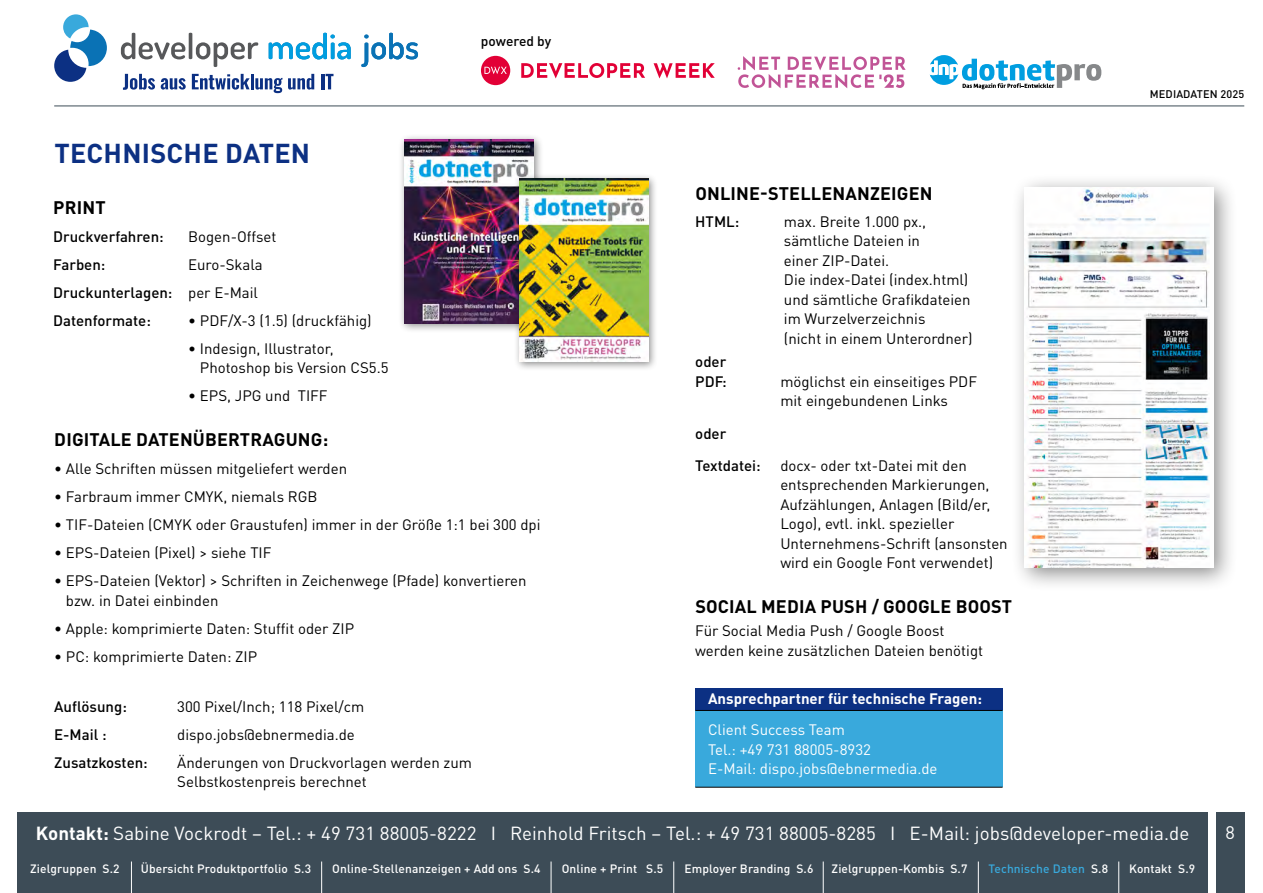
<style>
.page{position:relative;width:1263px;height:893px;background:#fff}
.page>*{position:absolute;margin:0;border:0;box-sizing:border-box;transform-origin:0 0}
.t1{font:700 27px "DINOT";letter-spacing:.01em;color:#0c3083}
.t2{font:18.75px "DINOT";letter-spacing:.005em;color:#fff}
.t3{font:700 18px "DINOT";letter-spacing:.01em;color:#000}
.t4{font:18px "DINOT";color:#fff}
.t5{font:15px/19.5px "DINOT";color:#000}
.t6{font:500 15px/28px "DINOT";color:#000}
.t7{font:15px/19.5px "DINOT";color:#fff}
.t8{font:700 15px "DINOT";color:#fff}
.t9{font:500 13.65px "DINOT";color:#000}
.t10{font:500 12px "DINOT";letter-spacing:.01em;color:#fff}
.t11{font:500 12px "DINOT";letter-spacing:.01em;color:#39a9dc}
.t12{font:500 10.95px "DINOT";letter-spacing:.01em;color:#000}
.s1{font-weight:400}
.s2{font-weight:700}
.s3{color:#fff}
</style>
<div class="page">
<hr style="left:54px;top:106px;width:1190px;height:1px;background:#3d4c57">
<div style="left:1010px;top:173px;width:228px;height:419px;background:#000;opacity:.45"></div>
<img style="left:1025px;top:187px;width:188px;height:381px">
<svg style="left:54px;top:14px;width:53px;height:68px"></svg>
<svg style="left:121px;top:33px;width:137px;height:34px"></svg>
<svg style="left:269px;top:33px;width:82px;height:26px"></svg>
<svg style="left:361px;top:33px;width:57px;height:34px"></svg>
<svg style="left:123px;top:74px;width:32px;height:16px"></svg>
<svg style="left:161px;top:78px;width:25px;height:12px"></svg>
<svg style="left:192px;top:74px;width:122px;height:19px"></svg>
<hr style="left:321px;top:74px;width:3px;height:15px;background:#0c3083">
<svg style="left:326px;top:74px;width:7px;height:15px"></svg>
<div style="left:398px;top:134px;width:146px;height:200px;background:#000;opacity:.45"></div>
<img style="left:404px;top:140px;width:130px;height:183px">
<div style="left:514px;top:173px;width:144px;height:198px;background:#000;opacity:.45"></div>
<img style="left:519px;top:179px;width:129px;height:182px">
<svg style="left:929px;top:55px;width:172px;height:34px"></svg>
<svg style="left:521px;top:63px;width:194px;height:15px"></svg>
<div style="left:481px;top:56px;width:29px;height:29px;background:#e20036;border-radius:50%"></div>
<svg style="left:484px;top:67px;width:23px;height:7px"></svg>
<svg style="left:738px;top:56px;width:168px;height:32px"></svg>
<div style="left:695px;top:688px;width:307px;height:22px;background:#0c3083"></div>
<div style="left:695px;top:710px;width:307px;height:77px;background:#39a9dc"></div>
<hr style="left:695px;top:710px;width:307px;height:1px;background:#000">
<hr style="left:695px;top:787px;width:307px;height:1px;background:#000">
<div style="left:1216px;top:812px;width:28px;height:81px;background:#3d4c57"></div>
<div style="left:18px;top:812px;width:1190px;height:81px;background:#3d4c57"></div>
<hr style="left:131px;top:861px;width:1px;height:32px;background:#fff">
<hr style="left:321px;top:861px;width:1px;height:32px;background:#fff">
<hr style="left:551px;top:861px;width:1px;height:32px;background:#fff">
<hr style="left:673px;top:861px;width:1px;height:32px;background:#fff">
<hr style="left:823px;top:861px;width:1px;height:32px;background:#fff">
<hr style="left:978px;top:861px;width:1px;height:32px;background:#fff">
<hr style="left:1118px;top:861px;width:1px;height:32px;background:#fff">
<h1 class="t1" style="left:54px;top:135px;width:257px">TECHNISCHE DATEN</h1>
<p class="t9" style="left:481px;top:32px;width:72px">powered by</p>
<p class="t3" style="left:53px;top:196px;width:54px">PRINT</p>
<p class="t6" style="left:53px;top:222px;width:112px">Druckverfahren:</p>
<p class="t5" style="left:188px;top:227px;width:90px">Bogen-Offset</p>
<p class="t6" style="left:53px;top:250px;width:54px">Farben:</p>
<p class="t6" style="left:53px;top:250px;width:211px;text-indent:135px"><span class="s1">Euro-Skala<br></span>Druckunterlagen: <span class="s1">per E-Mail<br></span>Datenformate:</p>
<p class="t5" style="left:188px;top:311px;width:185px">• PDF/X-3 (1.5) (druckfähig)</p>
<p class="t5" style="left:200px;top:339px;width:190px;text-indent:-12px">• Indesign, Illustrator,<br>Photoshop bis Version CS5.5</p>
<p class="t5" style="left:188px;top:386px;width:141px">• EPS, JPG und TIFF</p>
<p class="t3" style="left:54px;top:428px;width:275px">DIGITALE DATENÜBERTRAGUNG:</p>
<p class="t5" style="left:54px;top:459px;width:294px">• Alle Schriften müssen mitgeliefert werden</p>
<p class="t5" style="left:54px;top:487px;width:265px">• Farbraum immer CMYK, niemals RGB</p>
<p class="t5" style="left:54px;top:515px;width:488px">• TIF-Dateien (CMYK oder Graustufen) immer in der Größe 1:1 bei 300 dpi</p>
<p class="t5" style="left:54px;top:543px;width:219px">• EPS-Dateien (Pixel) &gt; siehe TIF</p>
<p class="t5" style="left:66px;top:571px;width:462px;text-indent:-12px">• EPS-Dateien (Vektor) &gt; Schriften in Zeichenwege (Pfade) konvertieren bzw. in Datei einbinden</p>
<p class="t5" style="left:54px;top:618px;width:302px">• Apple: komprimierte Daten: Stuffit oder ZIP</p>
<p class="t5" style="left:54px;top:646px;width:205px">• PC: komprimierte Daten: ZIP</p>
<p class="t6" style="left:54px;top:692px;width:74px">Auflösung:</p>
<p class="t5" style="left:177px;top:696px;width:189px">300 Pixel/Inch; 118 Pixel/cm</p>
<p class="t6" style="left:54px;top:720px;width:54px">E-Mail :</p>
<p class="t5" style="left:177px;top:724px;width:179px">dispo.jobs@ebnermedia.de</p>
<p class="t6" style="left:54px;top:748px;width:95px">Zusatzkosten:</p>
<p class="t5" style="left:177px;top:752px;width:296px">Änderungen von Druckvorlagen werden zum<br>Selbstkostenpreis berechnet</p>
<p class="t3" style="left:695px;top:182px;width:239px">ONLINE-STELLENANZEIGEN</p>
<p class="t6" style="left:695px;top:207px;width:46px">HTML:</p>
<p class="t5" style="left:784px;top:211px;width:190px">max. Breite 1.000 px., sämtliche Dateien in<br>einer ZIP-Datei.<br>Die index-Datei (index.html) und sämtliche Grafikdateien im Wurzelverzeichnis<br>(nicht in einem Unterordner)</p>
<p class="t6" style="left:695px;top:352px;width:33px;line-height:19.5px">oder<br>PDF:</p>
<p class="t5" style="left:780px;top:371px;width:198px">möglichst ein einseitiges PDF mit eingebundenen Links</p>
<p class="t6" style="left:695px;top:417px;width:67px;line-height:32.2px">oder<br>Textdatei:</p>
<p class="t5" style="left:780px;top:455px;width:229px">docx- oder txt-Datei mit den entsprechenden Markierungen,<br>Aufzählungen, Anlagen (Bild/er,<br>Logo), evtl. inkl. spezieller<br>Unternehmens-Schrift (ansonsten wird ein Google Font verwendet)</p>
<p class="t3" style="left:695px;top:594px;width:318px">SOCIAL MEDIA PUSH / GOOGLE BOOST</p>
<p class="t5" style="left:695px;top:621px;width:289px">Für Social Media Push / Google Boost werden keine zusätzlichen Dateien benötigt</p>
<p class="t8" style="left:708px;top:688px;width:275px">Ansprechpartner für technische Fragen:</p>
<p class="t7" style="left:708px;top:720px;width:231px">Client Success Team<br>Tel.: +49 731 88005-8932<br>E-Mail: dispo.jobs@ebnermedia.de</p>
<p class="t12" style="left:1150px;top:87px;width:96px">MEDIADATEN 2025</p>
<p class="t2" style="left:36px;top:821px;width:1155px"><span class="s2">Kontakt:</span> Sabine Vockrodt – Tel.: + 49 731 88005-8222 I Reinhold Fritsch – Tel.: + 49 731 88005-8285 I E-Mail: jobs@developer-media.de</p>
<p class="t10" style="left:30px;top:861px;width:91px">Zielgruppen S.2</p>
<p class="t10" style="left:141px;top:861px;width:172px">Übersicht Produktportfolio S.3</p>
<p class="t10" style="left:332px;top:861px;width:210px">Online-Stellenanzeigen + Add ons S.4</p>
<p class="t10" style="left:562px;top:861px;width:103px">Online + Print S.5</p>
<p class="t10" style="left:684px;top:861px;width:131px">Employer Branding S.6</p>
<p class="t10" style="left:831px;top:861px;width:137px">Zielgruppen-Kombis S.7</p>
<p class="t11" style="left:989px;top:861px;width:121px">Technische Daten <span class="s3">S.8</span></p>
<p class="t10" style="left:1129px;top:861px;width:67px">Kontakt S.9</p>
<p class="t4" style="left:1225px;top:821px;width:11px">8</p>
</div>
